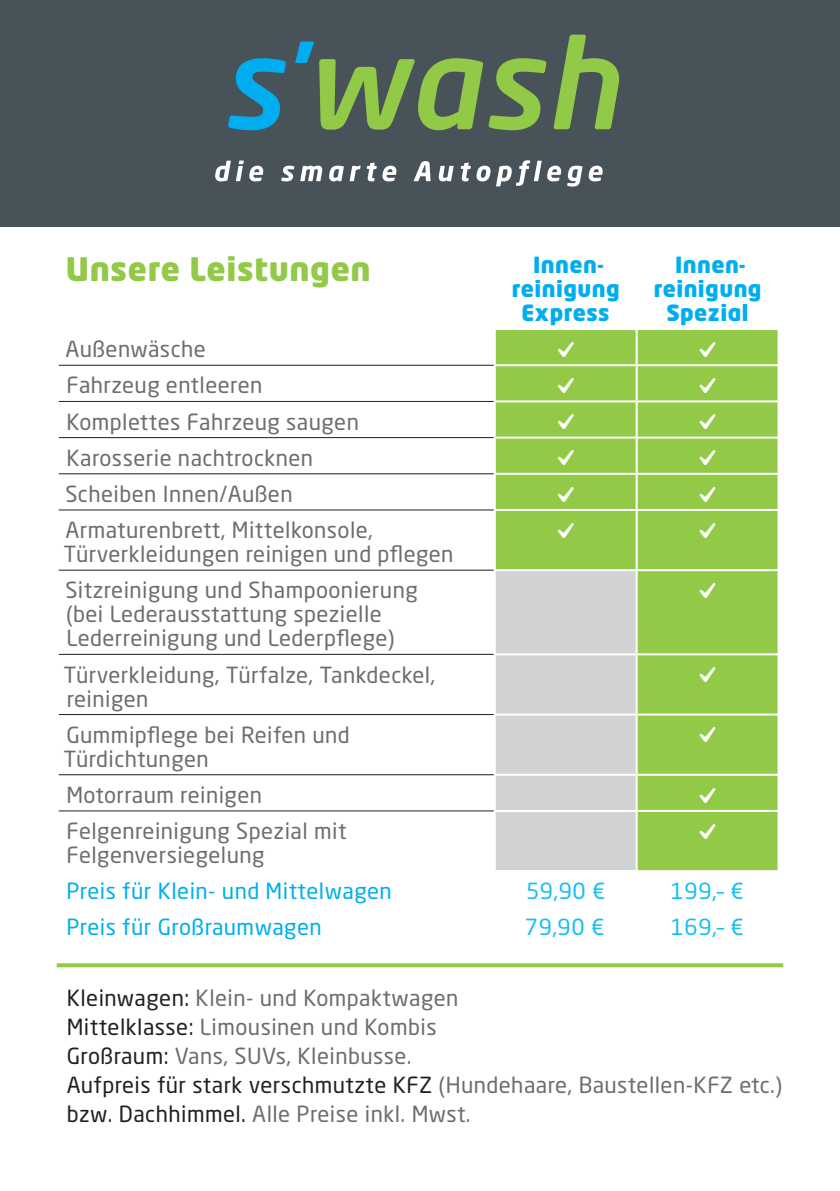
<style>
.page{position:relative;width:840px;height:1191px;background:#fff}
.page>*{position:absolute;margin:0;border:0;box-sizing:border-box;transform-origin:0 0}
.t1{font:900 32px "Neo Tech Pro";letter-spacing:.02em;color:#92c947}
.t2{font:22px/24px "Neo Sans Std";letter-spacing:.02em;color:#6c6d70}
.t3{font:22px "Neo Sans Std";letter-spacing:.02em;color:#00aeef}
.t4{font:900 22px/24px "Neo Tech Pro";letter-spacing:.02em;color:#00aeef;text-align:center}
.t5{font:22px "Neo Sans Std";letter-spacing:.02em;color:#15c0f2}
.s1{color:#231f20}
</style>
<div class="page">
<div style="left:0;top:0;width:839px;height:227px;background:#475359"></div>
<svg style="left:215px;top:161px;width:48px;height:20px"></svg>
<svg style="left:281px;top:166px;width:13px;height:15px"></svg>
<svg style="left:300px;top:166px;width:22px;height:15px"></svg>
<svg style="left:329px;top:166px;width:14px;height:15px"></svg>
<svg style="left:349px;top:166px;width:11px;height:15px"></svg>
<svg style="left:366px;top:163px;width:10px;height:18px"></svg>
<svg style="left:382px;top:166px;width:14px;height:15px"></svg>
<svg style="left:413px;top:161px;width:17px;height:20px"></svg>
<svg style="left:438px;top:166px;width:15px;height:15px"></svg>
<svg style="left:460px;top:163px;width:10px;height:18px"></svg>
<svg style="left:476px;top:166px;width:14px;height:15px"></svg>
<svg style="left:496px;top:160px;width:45px;height:26px"></svg>
<svg style="left:547px;top:166px;width:14px;height:15px"></svg>
<svg style="left:567px;top:166px;width:15px;height:21px"></svg>
<svg style="left:588px;top:166px;width:14px;height:15px"></svg>
<svg style="left:228px;top:58px;width:58px;height:72px"></svg>
<svg style="left:295px;top:35px;width:323px;height:95px"></svg>
<div style="left:495px;top:330px;width:282px;height:540px;background:#92c947"></div>
<svg style="left:495px;top:571px;width:140px;height:299px;background:#d3d4d6"></svg>
<hr style="left:635px;top:330px;width:2px;height:34px;background:#fff">
<hr style="left:493px;top:364px;width:143px;height:2px;background:#fff">
<hr style="left:636px;top:364px;width:143px;height:2px;background:#fff">
<hr style="left:635px;top:366px;width:2px;height:34px;background:#fff">
<hr style="left:493px;top:400px;width:143px;height:2px;background:#fff">
<hr style="left:636px;top:400px;width:143px;height:2px;background:#fff">
<hr style="left:635px;top:402px;width:2px;height:34px;background:#fff">
<hr style="left:493px;top:436px;width:143px;height:2px;background:#fff">
<hr style="left:636px;top:436px;width:143px;height:2px;background:#fff">
<hr style="left:635px;top:438px;width:2px;height:35px;background:#fff">
<hr style="left:493px;top:473px;width:143px;height:2px;background:#fff">
<hr style="left:636px;top:473px;width:143px;height:2px;background:#fff">
<hr style="left:635px;top:475px;width:2px;height:34px;background:#fff">
<hr style="left:493px;top:509px;width:143px;height:2px;background:#fff">
<hr style="left:636px;top:509px;width:143px;height:2px;background:#fff">
<hr style="left:635px;top:511px;width:2px;height:58px;background:#fff">
<hr style="left:493px;top:569px;width:143px;height:2px;background:#fff">
<hr style="left:636px;top:569px;width:143px;height:2px;background:#fff">
<hr style="left:635px;top:571px;width:2px;height:82px;background:#fff">
<hr style="left:493px;top:653px;width:143px;height:2px;background:#fff">
<hr style="left:636px;top:653px;width:143px;height:2px;background:#fff">
<hr style="left:635px;top:655px;width:2px;height:58px;background:#fff">
<hr style="left:493px;top:713px;width:143px;height:2px;background:#fff">
<hr style="left:636px;top:713px;width:143px;height:2px;background:#fff">
<hr style="left:635px;top:715px;width:2px;height:58px;background:#fff">
<hr style="left:493px;top:773px;width:143px;height:2px;background:#fff">
<hr style="left:636px;top:773px;width:143px;height:2px;background:#fff">
<hr style="left:635px;top:775px;width:2px;height:35px;background:#fff">
<hr style="left:493px;top:810px;width:143px;height:2px;background:#fff">
<hr style="left:636px;top:810px;width:143px;height:2px;background:#fff">
<hr style="left:635px;top:812px;width:2px;height:58px;background:#fff">
<hr style="left:59px;top:365px;width:434px;height:1px;background:#231f20">
<hr style="left:59px;top:401px;width:434px;height:1px;background:#231f20">
<hr style="left:59px;top:437px;width:434px;height:1px;background:#231f20">
<hr style="left:59px;top:473px;width:434px;height:1px;background:#231f20">
<hr style="left:59px;top:509px;width:434px;height:1px;background:#231f20">
<hr style="left:59px;top:569px;width:434px;height:1px;background:#231f20">
<hr style="left:59px;top:654px;width:434px;height:1px;background:#231f20">
<hr style="left:59px;top:714px;width:434px;height:1px;background:#231f20">
<hr style="left:59px;top:774px;width:434px;height:1px;background:#231f20">
<hr style="left:59px;top:810px;width:434px;height:1px;background:#231f20">
<svg style="left:57px;top:963px;width:725px;height:4px;background:#99cc53"></svg>
<svg style="left:557px;top:341px;width:16px;height:16px"></svg>
<svg style="left:699px;top:341px;width:16px;height:16px"></svg>
<svg style="left:557px;top:378px;width:16px;height:15px"></svg>
<svg style="left:699px;top:378px;width:16px;height:15px"></svg>
<svg style="left:557px;top:414px;width:16px;height:15px"></svg>
<svg style="left:699px;top:414px;width:16px;height:15px"></svg>
<svg style="left:557px;top:450px;width:16px;height:15px"></svg>
<svg style="left:699px;top:450px;width:16px;height:15px"></svg>
<svg style="left:557px;top:486px;width:16px;height:15px"></svg>
<svg style="left:699px;top:486px;width:16px;height:15px"></svg>
<svg style="left:557px;top:522px;width:16px;height:16px"></svg>
<svg style="left:699px;top:522px;width:16px;height:16px"></svg>
<svg style="left:699px;top:582px;width:16px;height:16px"></svg>
<svg style="left:699px;top:667px;width:16px;height:15px"></svg>
<svg style="left:699px;top:727px;width:16px;height:15px"></svg>
<svg style="left:699px;top:787px;width:16px;height:15px"></svg>
<svg style="left:699px;top:823px;width:16px;height:15px"></svg>
<h1 class="t1" style="left:66px;top:248px;width:306px">Unsere Leistungen</h1>
<p class="t4" style="left:511px;top:252px;width:109px">Innen&shy;reinigung<br>Express</p>
<p class="t4" style="left:653px;top:252px;width:109px">Innen&shy;reinigung<br>Spezial</p>
<p class="t2" style="left:65px;top:337px;width:142px">Außenwäsche</p>
<p class="t2" style="left:66px;top:373px;width:197px">Fahrzeug entleeren</p>
<p class="t2" style="left:66px;top:409px;width:294px">Komplettes Fahrzeug saugen</p>
<p class="t2" style="left:66px;top:445px;width:248px">Karosserie nachtrocknen</p>
<p class="t2" style="left:65px;top:481px;width:228px">Scheiben Innen/Außen</p>
<p class="t2" style="left:63px;top:518px;width:391px">Armaturenbrett, Mittelkonsole,<br>Türverkleidungen reinigen und pflegen</p>
<p class="t2" style="left:65px;top:578px;width:353px">Sitzreinigung und Shampoonierung (bei Lederausstattung spezielle<br>Lederreinigung und Lederpflege)</p>
<p class="t2" style="left:63px;top:662px;width:373px">Türverkleidung, Türfalze, Tankdeckel, reinigen</p>
<p class="t2" style="left:63px;top:722px;width:287px">Gummipflege bei Reifen und<br>Türdichtungen</p>
<p class="t2" style="left:66px;top:782px;width:197px">Motorraum reinigen</p>
<p class="t2" style="left:66px;top:818px;width:281px">Felgenreinigung Spezial mit<br>Felgenversiegelung</p>
<p class="t3" style="left:66px;top:877px;width:327px">Preis für Klein- und Mittelwagen</p>
<p class="t5" style="left:525px;top:877px;width:81px">59,90 €</p>
<p class="t5" style="left:670px;top:877px;width:74px">199,– €</p>
<p class="t3" style="left:66px;top:914px;width:257px">Preis für Großraumwagen</p>
<p class="t5" style="left:524px;top:914px;width:81px">79,90 €</p>
<p class="t5" style="left:670px;top:914px;width:74px">169,– €</p>
<p class="t2" style="left:67px;top:983px;width:716px;line-height:29px"><span class="s1">Kleinwagen:</span> Klein- und Kompaktwagen<br><span class="s1">Mittelklasse:</span> Limousinen und Kombis<br><span class="s1">Großraum:</span> Vans, SUVs, Kleinbusse.<br><span class="s1">Aufpreis für stark verschmutzte KFZ</span> (Hundehaare, Baustellen-KFZ etc.) <span class="s1">bzw. Dachhimmel.</span> Alle Preise inkl. Mwst.</p>
</div>
